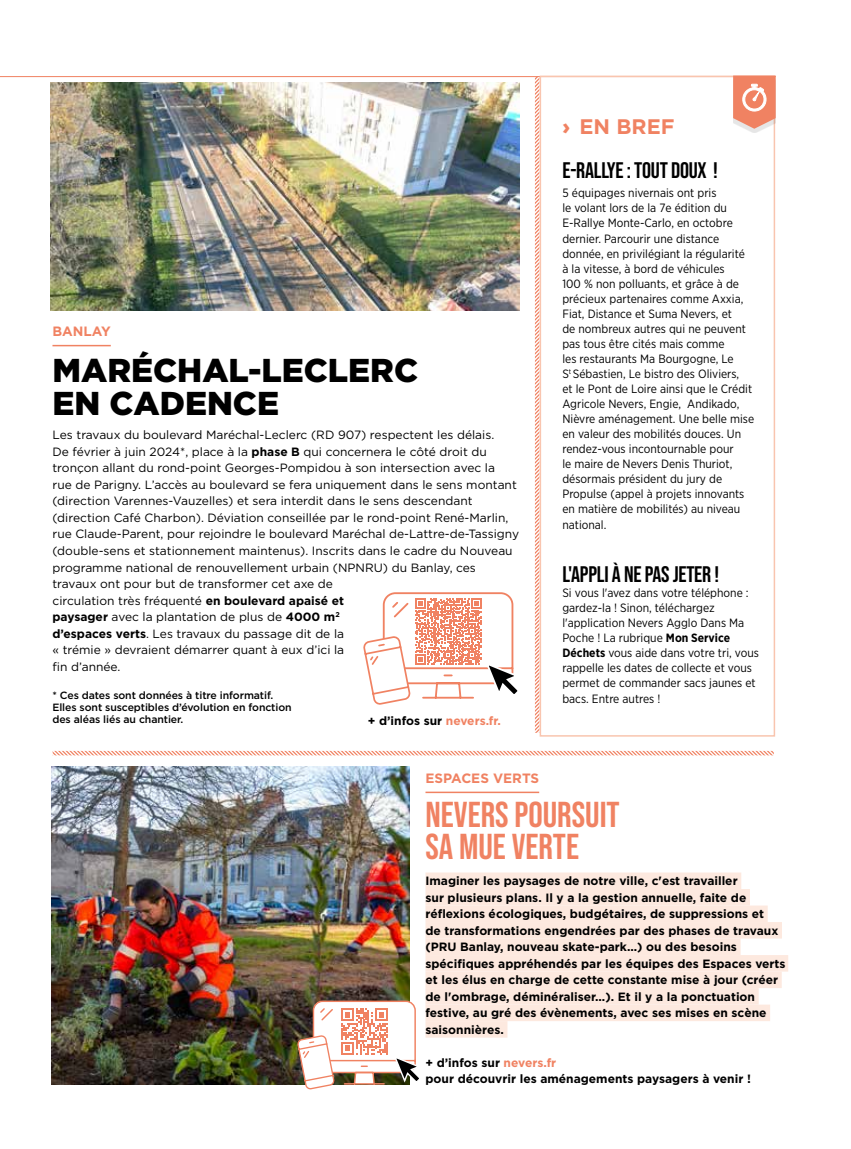
<style>
.page{position:relative;width:851px;height:1149px;background:#fff}
.page>*{position:absolute;margin:0;border:0;box-sizing:border-box;transform-origin:0 0}
.t1{font:36px/31.5px "Bebas Neue";color:#f08262}
.t2{font:900 33px/33px "Gotham";color:#000}
.t3{font:22.5px "Bebas Neue";letter-spacing:-.01em;color:#000}
.t4{font:700 21px "Gotham";color:#f08262}
.t5{font:700 13.5px "Gotham";color:#f08262}
.t6{font:12px/15px "Gotham Narrow";color:#000}
.t7{font:12px/16.5px "Gotham";color:#000}
.t8{font:700 12px/16.5px "Gotham";color:#000}
.t9{font:500 10.5px/12px "Gotham";letter-spacing:-.01em;color:#000}
.s1{font-weight:700}
.s2{color:#f08262}
.s3{font-weight:900}
</style>
<div class="page">
<hr style="left:0;top:76px;width:775px;height:1px;background:#f08262">
<hr style="left:425px;top:791px;width:114px;height:1px;background:#f08262">
<div style="left:425px;top:872px;width:316px;height:16px;background:#fde9df"></div>
<div style="left:425px;top:888px;width:324px;height:17px;background:#fde9df"></div>
<div style="left:425px;top:905px;width:342px;height:16px;background:#fde9df"></div>
<div style="left:425px;top:921px;width:356px;height:17px;background:#fde9df"></div>
<div style="left:425px;top:938px;width:315px;height:16px;background:#fde9df"></div>
<div style="left:425px;top:954px;width:363px;height:17px;background:#fde9df"></div>
<div style="left:425px;top:971px;width:356px;height:16px;background:#fde9df"></div>
<div style="left:425px;top:987px;width:333px;height:17px;background:#fde9df"></div>
<div style="left:425px;top:1004px;width:345px;height:16px;background:#fde9df"></div>
<div style="left:425px;top:1020px;width:82px;height:17px;background:#fde9df"></div>
<img style="left:51px;top:766px;width:358px;height:317px">
<img style="left:43px;top:75px;width:733px;height:681px">
<svg style="left:296px;top:999px;width:123px;height:91px"></svg>
<p class="t5" style="left:52px;top:322px;width:60px">BANLAY</p>
<h2 class="t2" style="left:52px;top:353px;width:367px">MARÉCHAL-LECLERC<br>EN CADENCE</h2>
<p class="t7" style="left:52px;top:426px;width:468px">Les travaux du boulevard Maréchal-Leclerc (RD 907) respectent les délais.<br>De février à juin 2024*, place à la <span class="s1">phase B</span> qui concernera le côté droit du tronçon allant du rond-point Georges-Pompidou à son intersection avec la<br>rue de Parigny. L’accès au boulevard se fera uniquement dans le sens montant (direction Varennes-Vauzelles) et sera interdit dans le sens descendant (direction Café Charbon). Déviation conseillée par le rond-point René-Marlin, rue Claude-Parent, pour rejoindre le boulevard Maréchal de-Lattre-de-Tassigny (double-sens et stationnement maintenus). Inscrits dans le cadre du Nouveau programme national de renouvellement urbain (NPNRU) du Banlay, ces travaux ont pour but de transformer cet axe de<br>circulation très fréquenté <span class="s1">en boulevard apaisé et<br>paysager</span> avec la plantation de plus de <span class="s1">4000 m</span><sup>2<br></sup><span class="s1">d’espaces verts</span>. Les travaux du passage dit de la<br>« trémie » devraient démarrer quant à eux d’ici la<br>fin d’année.</p>
<p class="t9" style="left:52px;top:689px;width:241px">* Ces dates sont données à titre informatif.<br>Elles sont susceptibles d’évolution en fonction des aléas liés au chantier.</p>
<p class="t8" style="left:368px;top:712px;width:135px">+ d’infos sur <span class="s2">nevers.fr.</span></p>
<h3 class="t4" style="left:562px;top:113px;width:114px"><span class="s3">›</span> EN BREF</h3>
<h3 class="t3" style="left:562px;top:158px;width:157px">E-RALLYE : TOUT DOUX !</h3>
<p class="t6" style="left:562px;top:185px;width:193px">5 équipages nivernais ont pris<br>le volant lors de la 7e édition du E-Rallye Monte-Carlo, en octobre dernier. Parcourir une distance donnée, en privilégiant la régularité<br>à la vitesse, à bord de véhicules<br>100 % non polluants, et grâce à de précieux partenaires comme Axxia, Fiat, Distance et Suma Nevers, et<br>de nombreux autres qui ne peuvent pas tous être cités mais comme<br>les restaurants Ma Bourgogne, Le<br>S<sup>t</sup> Sébastien, Le bistro des Oliviers,<br>et le Pont de Loire ainsi que le Crédit Agricole Nevers, Engie, Andikado, Nièvre aménagement. Une belle mise en valeur des mobilités douces. Un rendez-vous incontournable pour<br>le maire de Nevers Denis Thuriot, désormais président du jury de Propulse (appel à projets innovants en matière de mobilités) au niveau</p>
<p class="t6" style="left:562px;top:517px;width:45px">national.</p>
<h3 class="t3" style="left:562px;top:561px;width:158px">L'APPLI À NE PAS JETER !</h3>
<p class="t6" style="left:562px;top:584px;width:198px">Si vous l'avez dans votre téléphone : gardez-la ! Sinon, téléchargez l'application Nevers Agglo Dans Ma Poche ! La rubrique <span class="s1">Mon Service Déchets</span> vous aide dans votre tri, vous rappelle les dates de collecte et vous permet de commander sacs jaunes et</p>
<p class="t6" style="left:562px;top:691px;width:100px">bacs. Entre autres !</p>
<p class="t5" style="left:425px;top:769px;width:115px">ESPACES VERTS</p>
<h1 class="t1" style="left:425px;top:798px;width:196px">NEVERS POURSUIT<br>SA MUE VERTE</h1>
<p class="t8" style="left:425px;top:872px;width:361px">Imaginer les paysages de notre ville, c'est travailler<br>sur plusieurs plans. Il y a la gestion annuelle, faite de réflexions écologiques, budgétaires, de suppressions et<br>de transformations engendrées par des phases de travaux (PRU Banlay, nouveau skate-park...) ou des besoins spécifiques appréhendés par les équipes des Espaces verts et les élus en charge de cette constante mise à jour (créer de l'ombrage, déminéraliser...). Et il y a la ponctuation festive, au gré des évènements, avec ses mises en scène saisonnières.</p>
<p class="t8" style="left:425px;top:1053px;width:327px">+ d’infos sur <span class="s2">nevers.fr<br></span>pour découvrir les aménagements paysagers à venir !</p>
</div>
